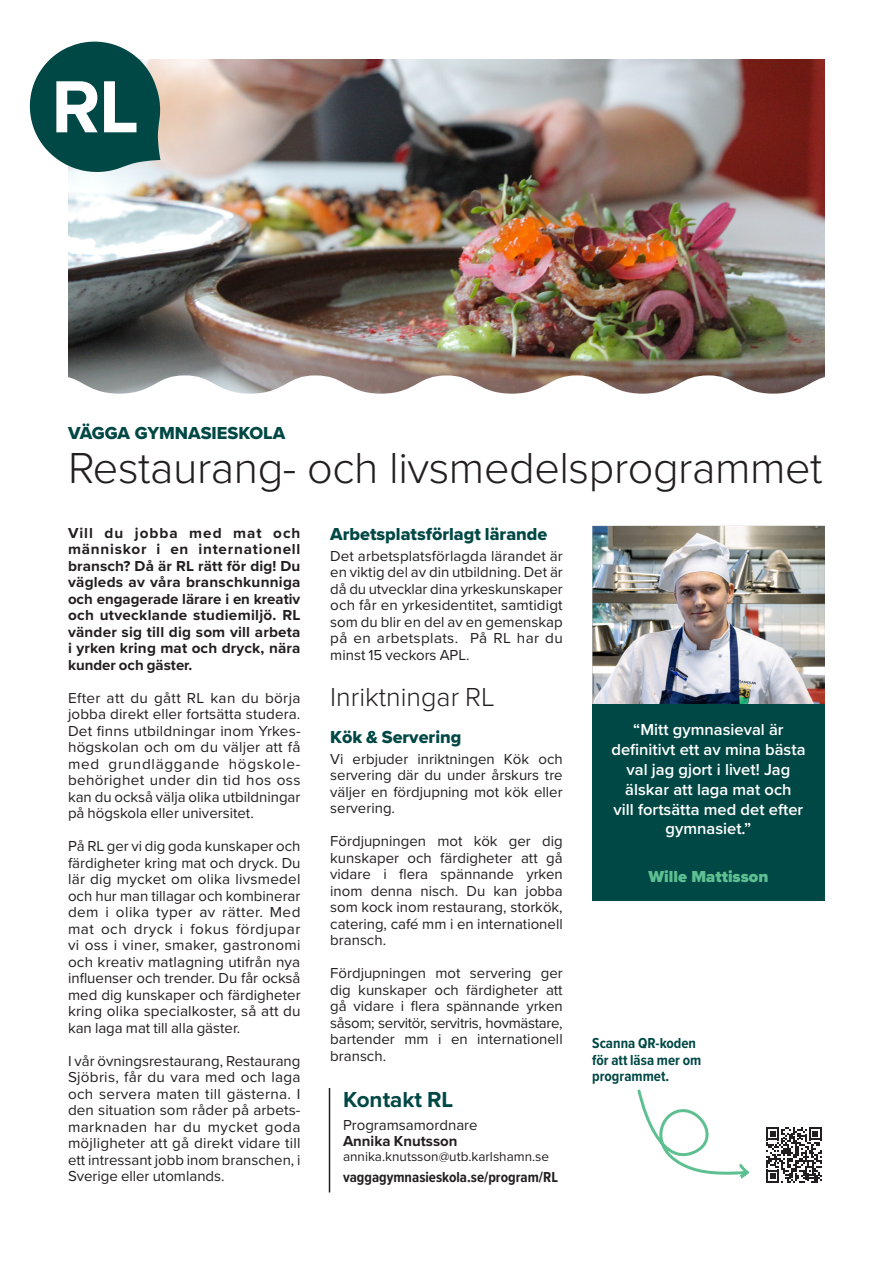
<style>
.page{position:relative;width:893px;height:1263px;background:#fff}
.page>*{position:absolute;margin:0;border:0;box-sizing:border-box;transform-origin:0 0}
.Förkortningar{font:700 76.5px "Proxima Nova";color:#fff}
.Vägga_och_program{font:300 45px "Proxima Nova";letter-spacing:-.01em;color:#231f20}
.Rubrik_inriktning{font:300 27px "Proxima Nova";color:#231f20}
.Kontaktruta{font:700 22.5px "Proxima Nova";color:#004845}
.Rubrik_2{font:18px "Proxima Nova Extrabld";color:#004845}
.Vägga_och_program-2{font:18px "Proxima Nova Extrabld";color:#004845}
.Elevcitat{font:600 16.5px/19.8px "Proxima Nova";color:#fff;text-align:center}
.Elevcitat_Elevnamn{font:900 16.5px "Proxima Nova";color:#5ec091}
.Bröd{font:15px/16.5px "Proxima Nova";color:#231f20;text-align:justify}
.Ingress{font:700 15px/16.5px "Proxima Nova";letter-spacing:.01em;color:#231f20;text-align:justify}
.Inriktningar_Rubrik{font:700 15px/16.5px "Proxima Nova Cond";color:#004845}
.Kontaktruta-2{font:700 15px "Proxima Nova Cond";color:#231f20}
.Kontaktruta-3{font:15px/16.5px "Proxima Nova";color:#231f20}
.Kontaktruta-4{font:13.5px "Proxima Nova";color:#231f20}
.s1{font-weight:700}
</style>
<div class="page">
<img style="left:68px;top:59px;width:757px;height:316px">
<svg style="left:68px;top:375px;width:757px;height:19px"></svg>
<svg style="left:766px;top:1127px;width:56px;height:56px"></svg>
<hr style="left:329px;top:1088px;width:1px;height:104px;background:#231f20">
<svg style="left:637px;top:1089px;width:112px;height:90px"></svg>
<img style="left:592px;top:526px;width:233px;height:178px">
<div style="left:592px;top:704px;width:233px;height:196px;background:#004845"></div>
<svg style="left:30px;top:42px;width:130px;height:130px;background:#2f6966"></svg>
<p class="Förkortningar" style="left:51px;top:50px;width:89px">RL</p>
<p class="Vägga_och_program-2" style="left:68px;top:420px;width:219px">VÄGGA GYMNASIESKOLA</p>
<p class="Vägga_och_program" style="left:68px;top:434px;width:756px">Restaurang- och livsmedelsprogrammet</p>
<p class="Ingress" style="left:68px;top:524px;width:234px">Vill du jobba med mat och människor i en internationell bransch? Då är RL rätt för dig! Du vägleds av våra branschkunniga och engagerade lärare i en kreativ och utvecklande studiemiljö. RL vänder sig till dig som vill arbeta i yrken kring mat och dryck, nära kunder och gäster.</p>
<p class="Bröd" style="left:68px;top:689px;width:234px">Efter att du gått RL kan du börja jobba direkt eller fortsätta studera.<br>Det finns utbildningar inom Yrkes&shy;högskolan och om du väljer att få med grundläggande högskole&shy;behörighet under din tid hos oss kan du också välja olika utbildningar på högskola eller universitet.</p>
<p class="Bröd" style="left:68px;top:837px;width:234px">På RL ger vi dig goda kunskaper och färdigheter kring mat och dryck. Du lär dig mycket om olika livsmedel och hur man tillagar och kombinerar dem i olika typer av rätter. Med mat och dryck i fokus fördjupar vi oss i viner, smaker, gastronomi och kreativ matlagning utifrån nya influenser och trender. Du får också med dig kunskaper och färdigheter kring olika specialkoster, så att du kan laga mat till alla gäster.</p>
<p class="Bröd" style="left:68px;top:1052px;width:234px">I vår övningsrestaurang, Restaurang Sjöbris, får du vara med och laga och servera maten till gästerna. I den situation som råder på arbets&shy;marknaden har du mycket goda möjligheter att gå direkt vidare till ett intressant jobb inom branschen, i Sverige eller utomlands.</p>
<p class="Rubrik_2" style="left:330px;top:521px;width:219px">Arbetsplatsförlagt lärande</p>
<p class="Bröd" style="left:330px;top:547px;width:234px">Det arbetsplatsförlagda lärandet är en viktig del av din utbildning. Det är då du utvecklar dina yrkeskunskaper och får en yrkesidentitet, samtidigt som du blir en del av en gemenskap på en arbetsplats. På RL har du minst 15 veckors APL.</p>
<p class="Rubrik_inriktning" style="left:330px;top:677px;width:166px">Inriktningar RL</p>
<p class="Rubrik_2" style="left:330px;top:723px;width:133px">Kök &amp; Servering</p>
<p class="Bröd" style="left:330px;top:750px;width:234px">Vi erbjuder inriktningen Kök och servering där du under årskurs tre väljer en fördjupning mot kök eller servering.</p>
<p class="Bröd" style="left:330px;top:832px;width:234px">Fördjupningen mot kök ger dig kunskaper och färdigheter att gå vidare i flera spännande yrken inom denna nisch. Du kan jobba som kock inom restaurang, storkök, catering, café mm i en internationell bransch.</p>
<p class="Bröd" style="left:330px;top:964px;width:234px">Fördjupningen mot servering ger dig kunskaper och färdigheter att gå vidare i flera spännande yrken såsom; servitör, servitris, hovmästare, bartender mm i en internationell bransch.</p>
<p class="Kontaktruta" style="left:343px;top:1083px;width:112px">Kontakt RL</p>
<p class="Kontaktruta-3" style="left:343px;top:1116px;width:136px">Programsamordnare<br><span class="s1">Annika Knutsson</span></p>
<p class="Kontaktruta-4" style="left:343px;top:1146px;width:208px">annika.knutsson@utb.karlshamn.se</p>
<p class="Kontaktruta-2" style="left:343px;top:1166px;width:216px">vaggagymnasieskola.se/program/RL</p>
<p class="Elevcitat" style="left:611px;top:719px;width:196px">“Mitt gymnasieval är definitivt ett av mina bästa val jag gjort i livet! Jag älskar att laga mat och<br>vill fortsätta med det efter gymnasiet.”</p>
<p class="Elevcitat_Elevnamn" style="left:649px;top:865px;width:121px">Wille Mattisson</p>
<p class="Inriktningar_Rubrik" style="left:592px;top:1034px;width:111px">Scanna QR-koden för att läsa mer om programmet.</p>
</div>
